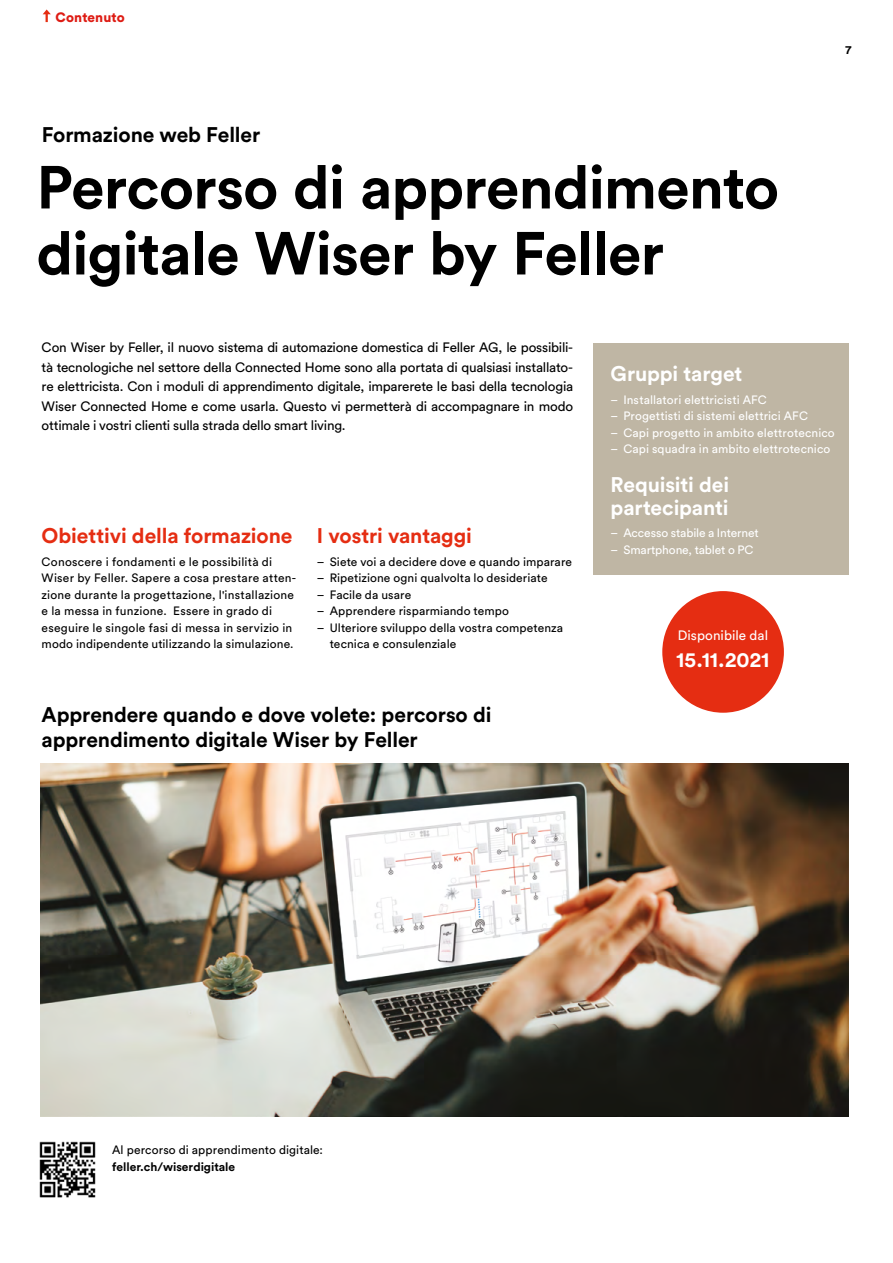
<style>
.page{position:relative;width:893px;height:1263px;background:#fff}
.page>*{position:absolute;margin:0;border:0;box-sizing:border-box;transform-origin:0 0}
.t1{font:700 60px/66px "Circular Std";letter-spacing:-.015em;color:#000}
.t2{font:700 21px/25.2px "Circular Std";letter-spacing:-.005em;color:#000}
.t3{font:700 21px/22.5px "Circular Std";letter-spacing:-.005em;color:#fff}
.t4{font:700 21px "Circular Std";letter-spacing:-.005em;color:#e52d12}
.t5{font:13.5px/19.5px "Circular Std";letter-spacing:-.015em;color:#000;text-align:justify}
.t6{font:13.5px "Circular Std";letter-spacing:.005em;color:#fff}
.t7{font:900 13.5px "Circular Std";letter-spacing:.005em;color:#de1c14}
.t8{font:12px/16.5px "Circular Std";letter-spacing:.01em;color:#000}
.t9{font:12px "Circular Std";letter-spacing:.005em;color:#fff}
.t10{font:700 12px "Circular Std";color:#000}
</style>
<div class="page">
<svg style="left:43px;top:9px;width:8px;height:13px"></svg>
<div style="left:594px;top:343px;width:255px;height:231px;background:#bfb6a4"></div>
<img style="left:41px;top:763px;width:808px;height:353px">
<div style="left:662px;top:591px;width:122px;height:122px;background:#e52d12;border-radius:50%"></div>
<img style="left:39px;top:1141px;width:57px;height:57px">
<p class="t7" style="left:56px;top:9px;width:71px">Contenuto</p>
<p class="t10" style="left:845px;top:42px;width:8px">7</p>
<p class="t2" style="left:42px;top:122px;width:220px">Formazione web Feller</p>
<p class="t1" style="left:37px;top:153px;width:744px">Percorso di apprendimento digitale Wiser by Feller</p>
<p class="t5" style="left:42px;top:338px;width:533px">Con Wiser by Feller, il nuovo sistema di automazione domestica di Feller AG, le possibili&shy;tà tecnologiche nel settore della Connected Home sono alla portata di qualsiasi installato&shy;re elettricista. Con i moduli di apprendimento digitale, imparerete le basi della tecnologia Wiser Connected Home e come usarla. Questo vi permetterà di accompagnare in modo ottimale i vostri clienti sulla strada dello smart living.</p>
<p class="t4" style="left:42px;top:522px;width:252px">Obiettivi della formazione</p>
<p class="t8" style="left:42px;top:553px;width:256px">Conoscere i fondamenti e le possibilità di Wiser by Feller. Sapere a cosa prestare atten&shy;zione durante la progettazione, l'installazione e la messa in funzione. Essere in grado di eseguire le singole fasi di messa in servizio in modo indipendente utilizzando la simulazione.</p>
<p class="t4" style="left:317px;top:522px;width:156px">I vostri vantaggi</p>
<p class="t8" style="left:317px;top:553px;width:257px">– Siete voi a decidere dove e quando imparare</p>
<p class="t8" style="left:317px;top:570px;width:232px">– Ripetizione ogni qualvolta lo desideriate</p>
<p class="t8" style="left:317px;top:586px;width:96px">– Facile da usare</p>
<p class="t8" style="left:317px;top:603px;width:194px">– Apprendere risparmiando tempo</p>
<p class="t8" style="left:330px;top:619px;width:235px;text-indent:-13px">– Ulteriore sviluppo della vostra competenza tecnica e consulenziale</p>
<p class="t2" style="left:42px;top:701px;width:451px">Apprendere quando e dove volete: percorso di apprendimento digitale Wiser by Feller</p>
<p class="t3" style="left:611px;top:362px;width:133px">Gruppi target</p>
<p class="t9" style="left:611px;top:392px;width:158px">– Installatori elettricisti AFC</p>
<p class="t9" style="left:611px;top:409px;width:199px">– Progettisti di sistemi elettrici AFC</p>
<p class="t9" style="left:611px;top:425px;width:226px">– Capi progetto in ambito elettrotecnico</p>
<p class="t9" style="left:611px;top:442px;width:221px">– Capi squadra in ambito elettrotecnico</p>
<p class="t3" style="left:611px;top:473px;width:120px">Requisiti dei partecipanti</p>
<p class="t9" style="left:611px;top:526px;width:150px">– Accesso stabile a Internet</p>
<p class="t9" style="left:611px;top:542px;width:144px">– Smartphone, tablet o PC</p>
<p class="t6" style="left:678px;top:627px;width:92px">Disponibile dal</p>
<p class="t3" style="left:676px;top:648px;width:95px">15.11.2021</p>
<p class="t8" style="left:112px;top:1141px;width:213px">Al percorso di apprendimento digitale:</p>
<p class="t10" style="left:112px;top:1159px;width:125px">feller.ch/wiserdigitale</p>
</div>
